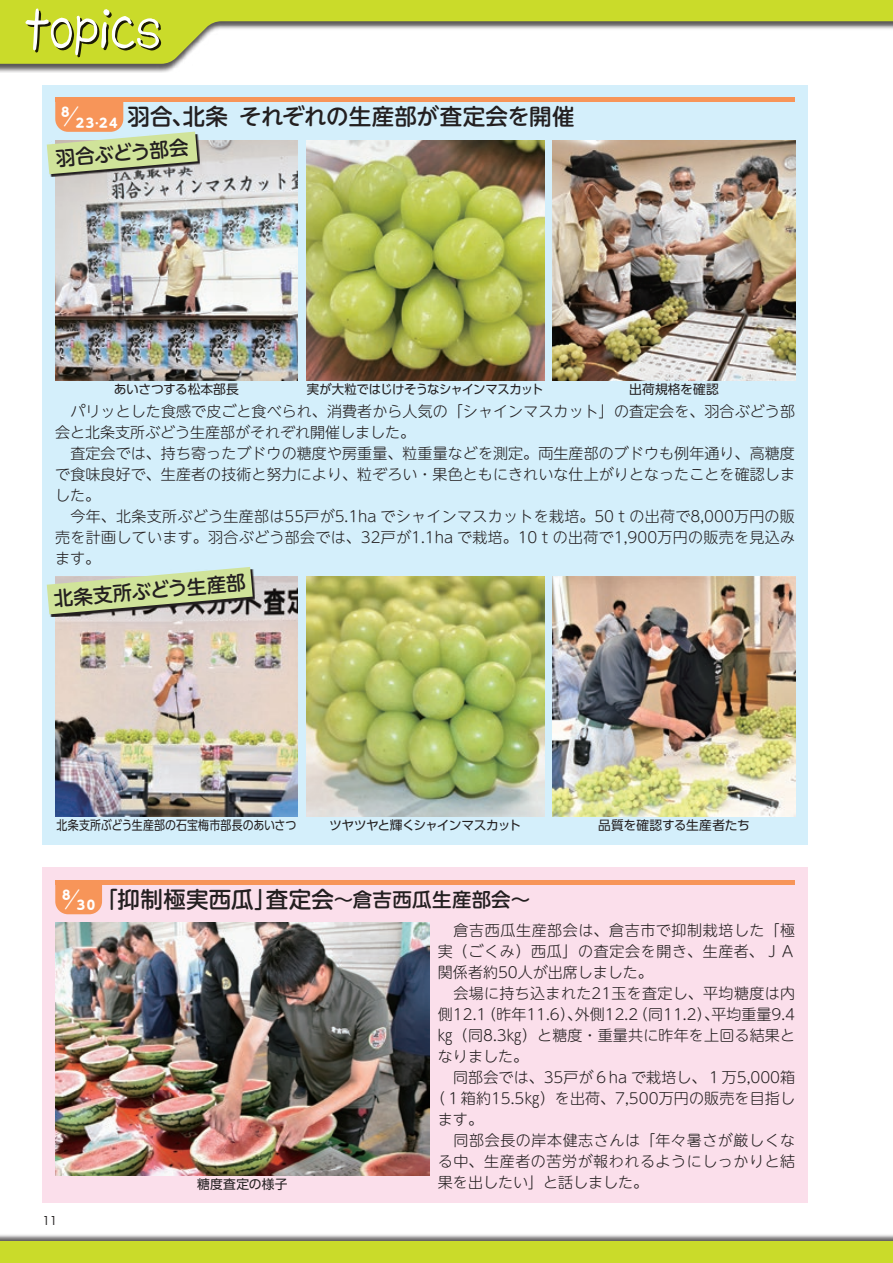
<style>
.page{position:relative;width:893px;height:1263px;background:#fff}
.page>*{position:absolute;margin:0;border:0;box-sizing:border-box;transform-origin:0 0}
.t1{font:700 24px "UD Shin M Go Pr 6 N";letter-spacing:.005em;color:#fff}
.t2{font:500 22.5px "UD Shin M Go Pr 6 N";letter-spacing:.005em;color:#231f20}
.t3{font:500 19.5px "UD Shin M Go Pr 6 N";letter-spacing:.015em;color:#231f20}
.t4{font:300 15px/21px "UD Shin M Go Pr 6 N";letter-spacing:.005em;color:#231f20}
.t5{font:300 15px "UD Shin M Go Pr 6 N";letter-spacing:.04em;color:#231f20}
.t6{font:300 15px "UD Shin M Go Pr 6 N";letter-spacing:.025em;color:#231f20}
.t7{font:300 15px "UD Shin M Go Pr 6 N";letter-spacing:.045em;color:#231f20}
.t8{font:12.75px "UD Shin Go Pr 6 N";letter-spacing:-.015em;color:#231f20}
.t9{font:12.75px "UD Shin Go Pr 6 N";letter-spacing:.01em;color:#231f20;scale:.86 1}
.t10{font:12.75px "UD Shin Go Pr 6 N";letter-spacing:-.04em;color:#231f20}
.t11{font:12.75px "UD Shin Go Pr 6 N";letter-spacing:-.05em;color:#231f20}
.t12{font:12.75px "UD Shin Go Pr 6 N";letter-spacing:.01em;color:#231f20}
.t13{font:12.75px "UD Shin Go Pr 6 N";letter-spacing:.02em;color:#231f20}
.t14{font:12px "Futura";color:#231f20}
.t15{font:700 12px "UD Shin M Go Pr 6 N";color:#fff}
.s1{font-weight:700;font-size:24px;color:#fff}
</style>
<div class="page">
<div style="left:43px;top:85px;width:765px;height:759px;background:#d4effb"></div>
<div style="left:43px;top:867px;width:765px;height:336px;background:#fbdfeb"></div>
<div style="left:0;top:1233px;width:893px;height:30px;background:#231f20;opacity:.75"></div>
<div style="left:0;top:1242px;width:893px;height:21px;background:#cadb2a"></div>
<div style="left:0;top:0;width:893px;height:72px;background:#231f20;opacity:.75"></div>
<svg style="left:0;top:0;width:893px;height:64px"></svg>
<svg style="left:26px;top:9px;width:135px;height:48px"></svg>
<hr style="left:55px;top:98px;width:740px;height:4px;background:#f79559">
<svg style="left:55px;top:884px;width:47px;height:30px"></svg>
<hr style="left:55px;top:880px;width:740px;height:4px;background:#f79559">
<img style="left:55px;top:576px;width:243px;height:240px">
<img style="left:553px;top:576px;width:242px;height:240px">
<img style="left:55px;top:923px;width:374px;height:253px">
<img style="left:306px;top:576px;width:238px;height:240px">
<img style="left:55px;top:140px;width:243px;height:241px">
<img style="left:306px;top:140px;width:238px;height:241px">
<img style="left:553px;top:140px;width:242px;height:241px">
<svg style="left:49px;top:135px;width:151px;height:42px"></svg>
<svg style="left:47px;top:102px;width:151px;height:72px"></svg>
<svg style="left:49px;top:569px;width:206px;height:47px"></svg>
<svg style="left:47px;top:567px;width:206px;height:47px"></svg>
<h1 class="t1" style="left:60px;top:96px;width:26px">8/</h1>
<h2 class="t2" style="left:239px;top:98px;width:337px">それぞれの生産部が査定会を開催</h2>
<h2 class="t2" style="left:128px;top:98px;width:68px">羽合、</h2>
<h2 class="t2" style="left:183px;top:98px;width:47px">北条</h2>
<h1 class="t1" style="left:75px;top:107px;width:44px">2324</h1>
<p class="t15" style="left:95px;top:113px;width:5px">·</p>
<h3 class="t3" style="left:54px;top:142px;width:135px;rotate:-5deg">羽合ぶどう部会</h3>
<p class="t8" style="left:114px;top:379px;width:127px">あいさつする松本部長</p>
<p class="t10" style="left:307px;top:379px;width:238px">実が大粒ではじけそうなシャインマスカット</p>
<p class="t12" style="left:629px;top:379px;width:91px">出荷規格を確認</p>
<p class="t4" style="left:55px;top:400px;width:741px">　パリッとした食感で皮ごと食べられ、消費者から人気の「シャインマスカット」の査定会を、羽合ぶどう部会と北条支所ぶどう生産部がそれぞれ開催しました。<br>　査定会では、持ち寄ったブドウの糖度や房重量、粒重量などを測定。両生産部のブドウも例年通り、高糖度で食味良好で、生産者の技術と努力により、粒ぞろい・果色ともにきれいな仕上がりとなったことを確認しました。<br>　今年、北条支所ぶどう生産部は55戸が5.1ha でシャインマスカットを栽培。50ｔの出荷で8,000万円の販売を計画しています。羽合ぶどう部会では、32戸が1.1ha で栽培。10ｔの出荷で1,900万円の販売を見込みます。</p>
<h3 class="t3" style="left:52px;top:583px;width:194px;rotate:-5deg">北条支所ぶどう生産部</h3>
<p class="t9" style="left:57px;top:815px;width:280px">北条支所ぶどう生産部の石宝梅市部長のあいさつ</p>
<p class="t11" style="left:329px;top:815px;width:194px">ツヤツヤと輝くシャインマスカット</p>
<h2 class="t2" style="left:266px;top:880px;width:70px">査定会</h2>
<h2 class="t2" style="left:61px;top:880px;width:217px"><span class="s1">8/</span> 「抑制極実西瓜」</h2>
<h3 class="t3" style="left:334px;top:883px;width:198px">～倉吉西瓜生産部会~</h3>
<h1 class="t1" style="left:76px;top:889px;width:21px">30</h1>
<p class="t8" style="left:598px;top:815px;width:153px">品質を確認する生産者たち</p>
<p class="t14" style="left:43px;top:1212px;width:16px">11</p>
<p class="t13" style="left:197px;top:1174px;width:92px">糖度査定の様子</p>
<p class="t5" style="left:438px;top:918px;width:359px">　倉吉西瓜生産部会は、倉吉市で抑制栽培した「極</p>
<p class="t7" style="left:438px;top:939px;width:359px">実（ごくみ）西瓜」の査定会を開き、生産者、ＪＡ</p>
<p class="t4" style="left:438px;top:961px;width:216px">関係者約50人が出席しました。</p>
<p class="t6" style="left:438px;top:981px;width:359px">　会場に持ち込まれた21玉を査定し、平均糖度は内</p>
<p class="t4" style="left:712px;top:1003px;width:85px">平均重量9.4</p>
<p class="t4" style="left:481px;top:1003px;width:102px">（昨年11.6）、</p>
<p class="t4" style="left:633px;top:1003px;width:87px">（同11.2）、</p>
<p class="t4" style="left:438px;top:1003px;width:50px">側12.1</p>
<p class="t4" style="left:438px;top:1024px;width:359px">㎏（同8.3㎏）と糖度・重量共に昨年を上回る結果と</p>
<p class="t4" style="left:438px;top:1045px;width:91px">なりました。</p>
<p class="t4" style="left:438px;top:1066px;width:359px">　同部会では、35戸が６ha で栽培し、１万5,000箱</p>
<p class="t4" style="left:430px;top:1087px;width:366px">（１箱約15.5㎏）を出荷、7,500万円の販売を目指し</p>
<p class="t4" style="left:438px;top:1108px;width:46px">ます。</p>
<p class="t5" style="left:438px;top:1128px;width:359px">　同部会長の岸本健志さんは「年々暑さが厳しくな</p>
<p class="t5" style="left:438px;top:1149px;width:359px">る中、生産者の苦労が報われるようにしっかりと結</p>
<p class="t4" style="left:438px;top:1171px;width:211px">果を出したい」と話しました。</p>
<p class="t4" style="left:575px;top:1003px;width:65px">外側12.2</p>
</div>
